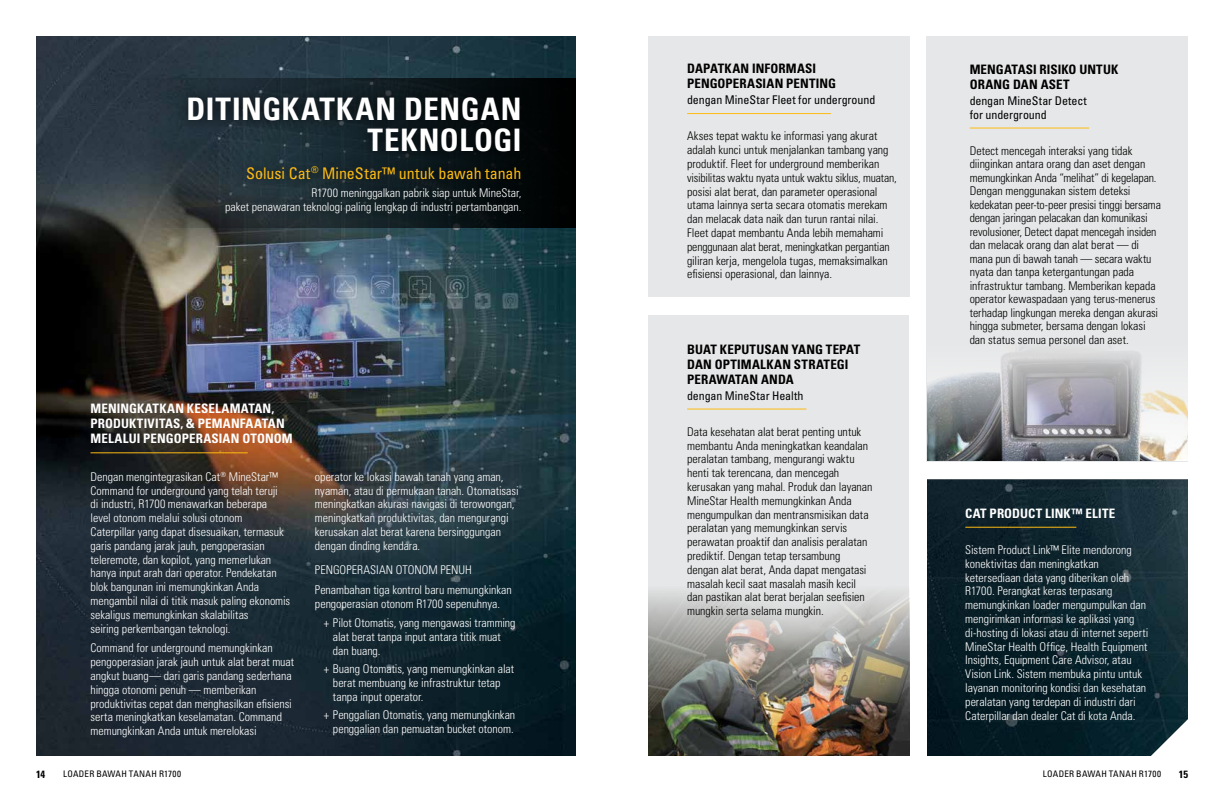
<style>
.page{position:relative;width:1224px;height:792px;background:#fff}
.page>*{position:absolute;margin:0;border:0;box-sizing:border-box;transform-origin:0 0}
.t1{font:700 condensed 31px/31px "Univers LT Std";letter-spacing:.025em;color:#fff;text-align:right}
.t2{font:condensed 16px "Univers LT Std";color:#fdba12}
.t3{font:700 condensed 13px/15px "Univers LT Std";letter-spacing:.01em;color:#000}
.t4{font:700 condensed 13px/14.9px "Univers LT Std";letter-spacing:.01em;color:#fff}
.t5{font:300 condensed 12px/13.8px "Univers LT Std";letter-spacing:-.005em;color:#fff}
.t6{font:300 condensed 12px/13.8px "Univers LT Std";letter-spacing:-.005em;color:#000}
.t7{font:condensed 12px/13.8px "Univers LT Std";letter-spacing:-.01em;color:#000}
.t8{font:700 condensed 10.5px "Univers LT Std";color:#000}
.t9{font:condensed 9px "Univers LT Std";letter-spacing:.035em;color:#000}
</style>
<div class="page">
<img style="left:927px;top:479px;width:261px;height:277px">
<div style="left:927px;top:36px;width:261px;height:425px;background:#e6e7e8"></div>
<img style="left:927px;top:348px;width:261px;height:112px">
<div style="left:648px;top:36px;width:261px;height:261px;background:#e6e7e8"></div>
<div style="left:648px;top:315px;width:261px;height:441px;background:#e6e7e8"></div>
<img style="left:648px;top:592px;width:261px;height:164px">
<svg style="left:708px;top:479px;width:174px;height:171px"></svg>
<img style="left:36px;top:36px;width:540px;height:720px">
<svg style="left:145px;top:78px;width:431px;height:150px;background:#161d20"></svg>
<hr style="left:965px;top:527px;width:111px;height:1px;background:#fdba12">
<hr style="left:687px;top:113px;width:144px;height:1px;background:#fdba12">
<hr style="left:970px;top:128px;width:119px;height:1px;background:#fdba12">
<hr style="left:687px;top:409px;width:119px;height:1px;background:#fdba12">
<div style="left:176px;top:86px;width:357px;height:139px;background:#000;opacity:.75"></div>
<hr style="left:91px;top:452px;width:157px;height:1px;background:#fdba12">
<h1 class="t1" style="left:187px;top:94px;width:336px">DITINGKATKAN DENGAN<br>TEKNOLOGI</h1>
<h2 class="t2" style="left:246px;top:163px;width:277px">Solusi Cat<sup>®</sup> MineStar™ untuk bawah tanah</h2>
<p class="t5" style="left:225px;top:186px;width:298px;text-align:right">R1700 meninggalkan pabrik siap untuk MineStar,<br>paket penawaran teknologi paling lengkap di industri pertambangan.</p>
<p class="t4" style="left:91px;top:401px;width:204px">MENINGKATKAN KESELAMATAN,<br>PRODUKTIVITAS, &amp; PEMANFAATAN<br>MELALUI PENGOPERASIAN OTONOM</p>
<p class="t5" style="left:91px;top:470px;width:201px">Dengan mengintegrasikan Cat<sup>®</sup> MineStar™ Command for underground yang telah teruji<br>di industri, R1700 menawarkan beberapa level otonom melalui solusi otonom<br>Caterpillar yang dapat disesuaikan, termasuk garis pandang jarak jauh, pengoperasian teleremote, dan kopilot, yang memerlukan hanya input arah dari operator. Pendekatan blok bangunan ini memungkinkan Anda mengambil nilai di titik masuk paling ekonomis sekaligus memungkinkan skalabilitas<br>seiring perkembangan teknologi.</p>
<p class="t5" style="left:91px;top:641px;width:205px">Command for underground memungkinkan pengoperasian jarak jauh untuk alat berat muat angkut buang— dari garis pandang sederhana hingga otonomi penuh — memberikan produktivitas cepat dan menghasilkan efisiensi serta meningkatkan keselamatan. Command memungkinkan Anda untuk merelokasi</p>
<p class="t5" style="left:315px;top:470px;width:205px">operator ke lokasi bawah tanah yang aman, nyaman, atau di permukaan tanah. Otomatisasi meningkatkan akurasi navigasi di terowongan, meningkatkan produktivitas, dan mengurangi kerusakan alat berat karena bersinggungan dengan dinding kendara.</p>
<p class="t5" style="left:315px;top:560px;width:198px;line-height:19.8px">PENGOPERASIAN OTONOM PENUH<br>Penambahan tiga kontrol baru memungkinkan</p>
<p class="t5" style="left:324px;top:593px;width:193px;line-height:19.8px;text-indent:-9px">pengoperasian otonom R1700 sepenuhnya.<br>+ Pilot Otomatis, yang mengawasi tramming</p>
<p class="t5" style="left:333px;top:630px;width:169px">alat berat tanpa input antara titik muat dan buang.</p>
<p class="t5" style="left:333px;top:662px;width:183px;text-indent:-9px">+ Buang Otomatis, yang memungkinkan alat berat membuang ke infrastruktur tetap tanpa input operator.</p>
<p class="t5" style="left:324px;top:708px;width:193px;text-align:right">+ Penggalian Otomatis, yang memungkinkan penggalian dan pemuatan bucket otonom.</p>
<p class="t3" style="left:687px;top:61px;width:151px">DAPATKAN INFORMASI<br>PENGOPERASIAN PENTING</p>
<p class="t7" style="left:687px;top:93px;width:190px">dengan MineStar Fleet for underground</p>
<p class="t6" style="left:687px;top:129px;width:211px">Akses tepat waktu ke informasi yang akurat adalah kunci untuk menjalankan tambang yang produktif. Fleet for underground memberikan visibilitas waktu nyata untuk waktu siklus, muatan, posisi alat berat, dan parameter operasional utama lainnya serta secara otomatis merekam dan melacak data naik dan turun rantai nilai.<br>Fleet dapat membantu Anda lebih memahami penggunaan alat berat, meningkatkan pergantian giliran kerja, mengelola tugas, memaksimalkan efisiensi operasional, dan lainnya.</p>
<p class="t3" style="left:687px;top:342px;width:175px">BUAT KEPUTUSAN YANG TEPAT<br>DAN OPTIMALKAN STRATEGI<br>PERAWATAN ANDA</p>
<p class="t7" style="left:687px;top:388px;width:118px">dengan MineStar Health</p>
<p class="t6" style="left:687px;top:425px;width:187px">Data kesehatan alat berat penting untuk membantu Anda meningkatkan keandalan peralatan tambang, mengurangi waktu henti tak terencana, dan mencegah kerusakan yang mahal. Produk dan layanan MineStar Health memungkinkan Anda mengumpulkan dan mentransmisikan data peralatan yang memungkinkan servis perawatan proaktif dan analisis peralatan prediktif. Dengan tetap tersambung dengan alat berat, Anda dapat mengatasi masalah kecil saat masalah masih kecil dan pastikan alat berat berjalan seefisien mungkin serta selama mungkin.</p>
<p class="t3" style="left:970px;top:62px;width:150px">MENGATASI RISIKO UNTUK<br>ORANG DAN ASET</p>
<p class="t7" style="left:970px;top:93px;width:119px">dengan MineStar Detect for underground</p>
<p class="t6" style="left:970px;top:144px;width:193px;line-height:13.5px">Detect mencegah interaksi yang tidak diinginkan antara orang dan aset dengan memungkinkan Anda “melihat” di kegelapan.<br>Dengan menggunakan sistem deteksi kedekatan peer-to-peer presisi tinggi bersama dengan jaringan pelacakan dan komunikasi revolusioner, Detect dapat mencegah insiden dan melacak orang dan alat berat — di mana pun di bawah tanah — secara waktu nyata dan tanpa ketergantungan pada infrastruktur tambang. Memberikan kepada operator kewaspadaan yang terus-menerus terhadap lingkungan mereka dengan akurasi hingga submeter, bersama dengan lokasi dan status semua personel dan aset.</p>
<p class="t4" style="left:965px;top:506px;width:152px">CAT PRODUCT LINK™ ELITE</p>
<p class="t5" style="left:965px;top:543px;width:185px">Sistem Product Link™ Elite mendorong konektivitas dan meningkatkan ketersediaan data yang diberikan oleh R1700. Perangkat keras terpasang memungkinkan loader mengumpulkan dan mengirimkan informasi ke aplikasi yang di-hosting di lokasi atau di internet seperti MineStar Health Office, Health Equipment Insights, Equipment Care Advisor, atau Vision Link. Sistem membuka pintu untuk layanan monitoring kondisi dan kesehatan peralatan yang terdepan di industri dari Caterpillar dan dealer Cat di kota Anda.</p>
<p class="t8" style="left:36px;top:768px;width:11px">14</p>
<p class="t9" style="left:63px;top:768px;width:120px">LOADER BAWAH TANAH R1700</p>
<p class="t9" style="left:1043px;top:768px;width:120px">LOADER BAWAH TANAH R1700</p>
<p class="t8" style="left:1179px;top:768px;width:11px">15</p>
</div>
